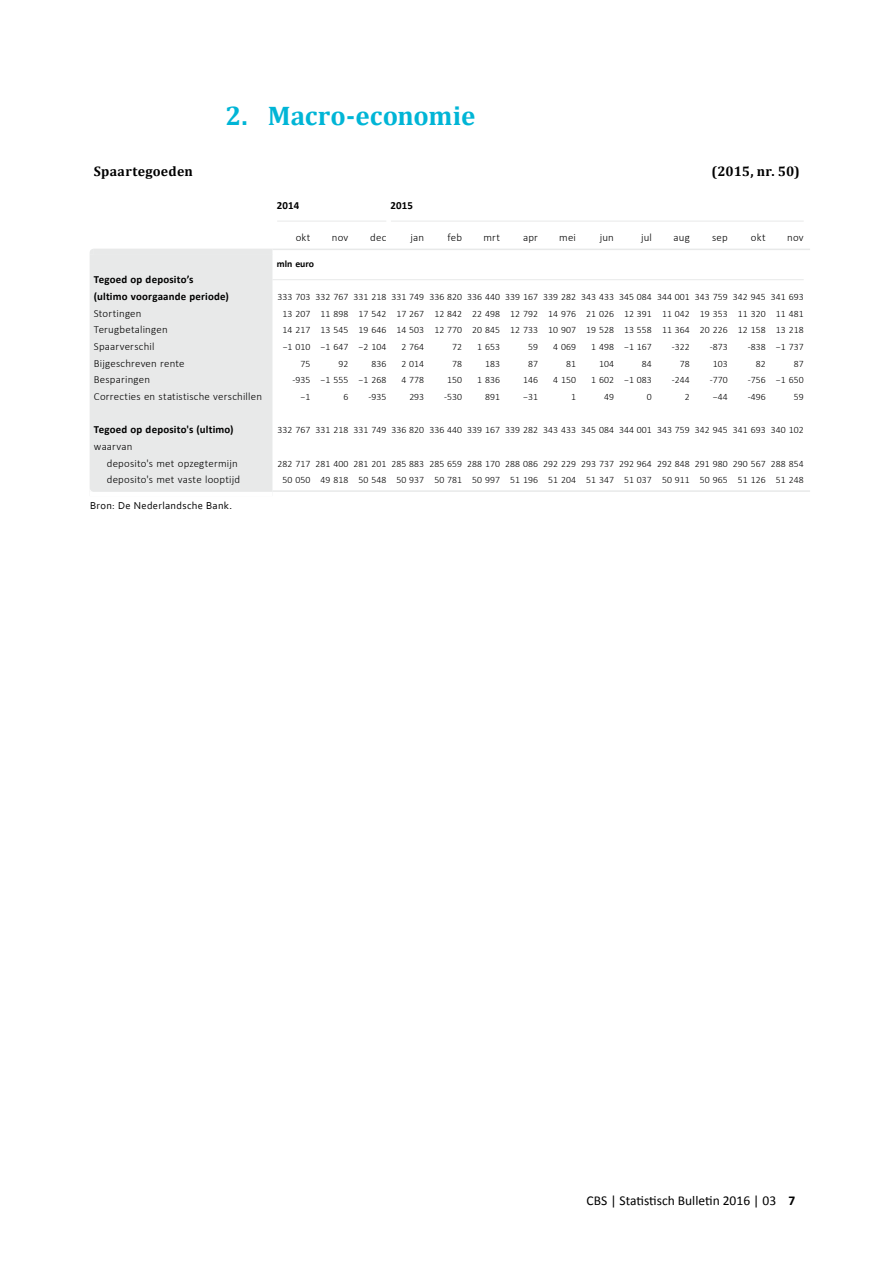
<style>
.page{position:relative;width:893px;height:1263px;background:#fff}
.page>*{position:absolute;margin:0;border:0;box-sizing:border-box;transform-origin:0 0}
.t1{font:700 27px "Cambria";color:#00b5d6}
.t2{font:700 13.8px "Cambria";letter-spacing:.02em;color:#000}
.t3{font:13.5px "Calibri";color:#000}
.t4{font:300 10.8px/16.6px "Calibri";letter-spacing:.02em;color:#000}
.t5{font:700 10.8px/16.6px "Calibri";letter-spacing:.015em;color:#000}
.t6{font:10.5px "Corbel";letter-spacing:.03em;color:#000}
.t7{font:300 9.75px "Calibri";letter-spacing:.005em;color:#000}
.t8{font:700 9.75px "Calibri";letter-spacing:.005em;color:#000}
.s1{font-weight:700}
</style>
<div class="page">
<hr style="left:277px;top:221px;width:109px;height:1px;background:#e8e9e9">
<hr style="left:391px;top:221px;width:413px;height:1px;background:#e8e9e9">
<hr style="left:272px;top:249px;width:538px;height:1px;background:#e8e9e9">
<hr style="left:272px;top:279px;width:532px;height:1px;background:#e8e9e9">
<div style="left:90px;top:249px;width:182px;height:243px;background:#e8e9e9"></div>
<hr style="left:272px;top:490px;width:538px;height:2px;background:#e8e9e9">
<h1 class="t1" style="left:225px;top:97px;width:251px">2. Macro-economie</h1>
<h2 class="t2" style="left:94px;top:162px;width:101px">Spaartegoeden</h2>
<h2 class="t2" style="left:711px;top:162px;width:90px">(2015, nr. 50)</h2>
<p class="t5" style="left:277px;top:197px;width:24px">2014</p>
<p class="t5" style="left:391px;top:197px;width:24px">2015</p>
<p class="t4" style="left:296px;top:229px;width:16px">okt</p>
<p class="t4" style="left:332px;top:229px;width:18px">nov</p>
<p class="t4" style="left:370px;top:229px;width:18px">dec</p>
<p class="t4" style="left:411px;top:229px;width:15px">jan</p>
<p class="t4" style="left:448px;top:229px;width:16px">feb</p>
<p class="t4" style="left:483px;top:229px;width:18px">mrt</p>
<p class="t4" style="left:523px;top:229px;width:16px">apr</p>
<p class="t4" style="left:559px;top:229px;width:18px">mei</p>
<p class="t4" style="left:600px;top:229px;width:16px">jun</p>
<p class="t4" style="left:641px;top:229px;width:12px">jul</p>
<p class="t4" style="left:674px;top:229px;width:18px">aug</p>
<p class="t4" style="left:712px;top:229px;width:17px">sep</p>
<p class="t4" style="left:751px;top:229px;width:16px">okt</p>
<p class="t4" style="left:787px;top:229px;width:18px">nov</p>
<p class="t8" style="left:277px;top:257px;width:39px">mln euro</p>
<p class="t5" style="left:94px;top:271px;width:137px">Tegoed op deposito’s (ultimo voorgaande periode)</p>
<p class="t7" style="left:278px;top:291px;width:528px">333 703 332 767 331 218 331 749 336 820 336 440 339 167 339 282 343 433 345 084 344 001 343 759 342 945 341 693</p>
<p class="t4" style="left:94px;top:304px;width:49px">Stortingen</p>
<p class="t7" style="left:283px;top:307px;width:523px">13 207 11 898 17 542 17 267 12 842 22 498 12 792 14 976 21 026 12 391 11 042 19 353 11 320 11 481</p>
<p class="t4" style="left:94px;top:321px;width:75px">Terugbetalingen</p>
<p class="t7" style="left:283px;top:324px;width:523px">14 217 13 545 19 646 14 503 12 770 20 845 12 733 10 907 19 528 13 558 11 364 20 226 12 158 13 218</p>
<p class="t4" style="left:94px;top:337px;width:62px">Spaarverschil</p>
<p class="t7" style="left:283px;top:341px;width:105px">−1 010 −1 647 −2 104</p>
<p class="t7" style="left:401px;top:341px;width:24px">2 764</p>
<p class="t7" style="left:452px;top:341px;width:11px">72</p>
<p class="t7" style="left:477px;top:341px;width:24px">1 653</p>
<p class="t7" style="left:528px;top:341px;width:11px">59</p>
<p class="t7" style="left:553px;top:341px;width:24px">4 069</p>
<p class="t7" style="left:591px;top:341px;width:62px">1 498 −1 167</p>
<p class="t7" style="left:672px;top:341px;width:19px">-322</p>
<p class="t7" style="left:710px;top:341px;width:19px">-873</p>
<p class="t7" style="left:748px;top:341px;width:57px">-838 −1 737</p>
<p class="t4" style="left:94px;top:354px;width:92px">Bijgeschreven rente</p>
<p class="t7" style="left:300px;top:357px;width:11px">75</p>
<p class="t7" style="left:338px;top:357px;width:11px">92</p>
<p class="t7" style="left:371px;top:357px;width:16px">836</p>
<p class="t7" style="left:401px;top:357px;width:24px">2 014</p>
<p class="t7" style="left:452px;top:357px;width:11px">78</p>
<p class="t7" style="left:485px;top:357px;width:16px">183</p>
<p class="t7" style="left:528px;top:357px;width:11px">87</p>
<p class="t7" style="left:566px;top:357px;width:11px">81</p>
<p class="t7" style="left:599px;top:357px;width:16px">104</p>
<p class="t7" style="left:642px;top:357px;width:11px">84</p>
<p class="t7" style="left:680px;top:357px;width:11px">78</p>
<p class="t7" style="left:713px;top:357px;width:16px">103</p>
<p class="t7" style="left:756px;top:357px;width:11px">82</p>
<p class="t7" style="left:794px;top:357px;width:11px">87</p>
<p class="t4" style="left:94px;top:371px;width:58px">Besparingen</p>
<p class="t7" style="left:292px;top:374px;width:95px">-935 −1 555 −1 268</p>
<p class="t7" style="left:401px;top:374px;width:24px">4 778</p>
<p class="t7" style="left:447px;top:374px;width:16px">150</p>
<p class="t7" style="left:477px;top:374px;width:24px">1 836</p>
<p class="t7" style="left:523px;top:374px;width:16px">146</p>
<p class="t7" style="left:553px;top:374px;width:24px">4 150</p>
<p class="t7" style="left:591px;top:374px;width:62px">1 602 −1 083</p>
<p class="t7" style="left:672px;top:374px;width:19px">-244</p>
<p class="t7" style="left:710px;top:374px;width:19px">-770</p>
<p class="t7" style="left:748px;top:374px;width:57px">-756 −1 650</p>
<p class="t4" style="left:94px;top:387px;width:170px">Correcties en statistische verschillen</p>
<p class="t7" style="left:301px;top:391px;width:11px">−1</p>
<p class="t7" style="left:343px;top:391px;width:6px">6</p>
<p class="t7" style="left:368px;top:391px;width:19px">-935</p>
<p class="t7" style="left:409px;top:391px;width:16px">293</p>
<p class="t7" style="left:444px;top:391px;width:19px">-530</p>
<p class="t7" style="left:485px;top:391px;width:16px">891</p>
<p class="t7" style="left:523px;top:391px;width:16px">−31</p>
<p class="t7" style="left:571px;top:391px;width:6px">1</p>
<p class="t7" style="left:604px;top:391px;width:11px">49</p>
<p class="t7" style="left:647px;top:391px;width:6px">0</p>
<p class="t7" style="left:685px;top:391px;width:6px">2</p>
<p class="t7" style="left:713px;top:391px;width:16px">−44</p>
<p class="t7" style="left:748px;top:391px;width:19px">-496</p>
<p class="t7" style="left:794px;top:391px;width:11px">59</p>
<p class="t5" style="left:94px;top:421px;width:141px">Tegoed op deposito's (ultimo)</p>
<p class="t7" style="left:278px;top:424px;width:528px">332 767 331 218 331 749 336 820 336 440 339 167 339 282 343 433 345 084 344 001 343 759 342 945 341 693 340 102</p>
<p class="t4" style="left:107px;top:437px;width:132px;text-indent:-13px">waarvan<br>deposito's met opzegtermijn</p>
<p class="t7" style="left:278px;top:457px;width:528px">282 717 281 400 281 201 285 883 285 659 288 170 288 086 292 229 293 737 292 964 292 848 291 980 290 567 288 854</p>
<p class="t4" style="left:107px;top:471px;width:135px">deposito's met vaste looptijd</p>
<p class="t7" style="left:283px;top:474px;width:523px">50 050 49 818 50 548 50 937 50 781 50 997 51 196 51 204 51 347 51 037 50 911 50 965 51 126 51 248</p>
<p class="t6" style="left:90px;top:499px;width:144px">Bron: De Nederlandsche Bank.</p>
<h3 class="t3" style="left:587px;top:1192px;width:210px">CBS | Statistisch Bulletin 2016 | 03 <span class="s1">7</span></h3>
</div>
